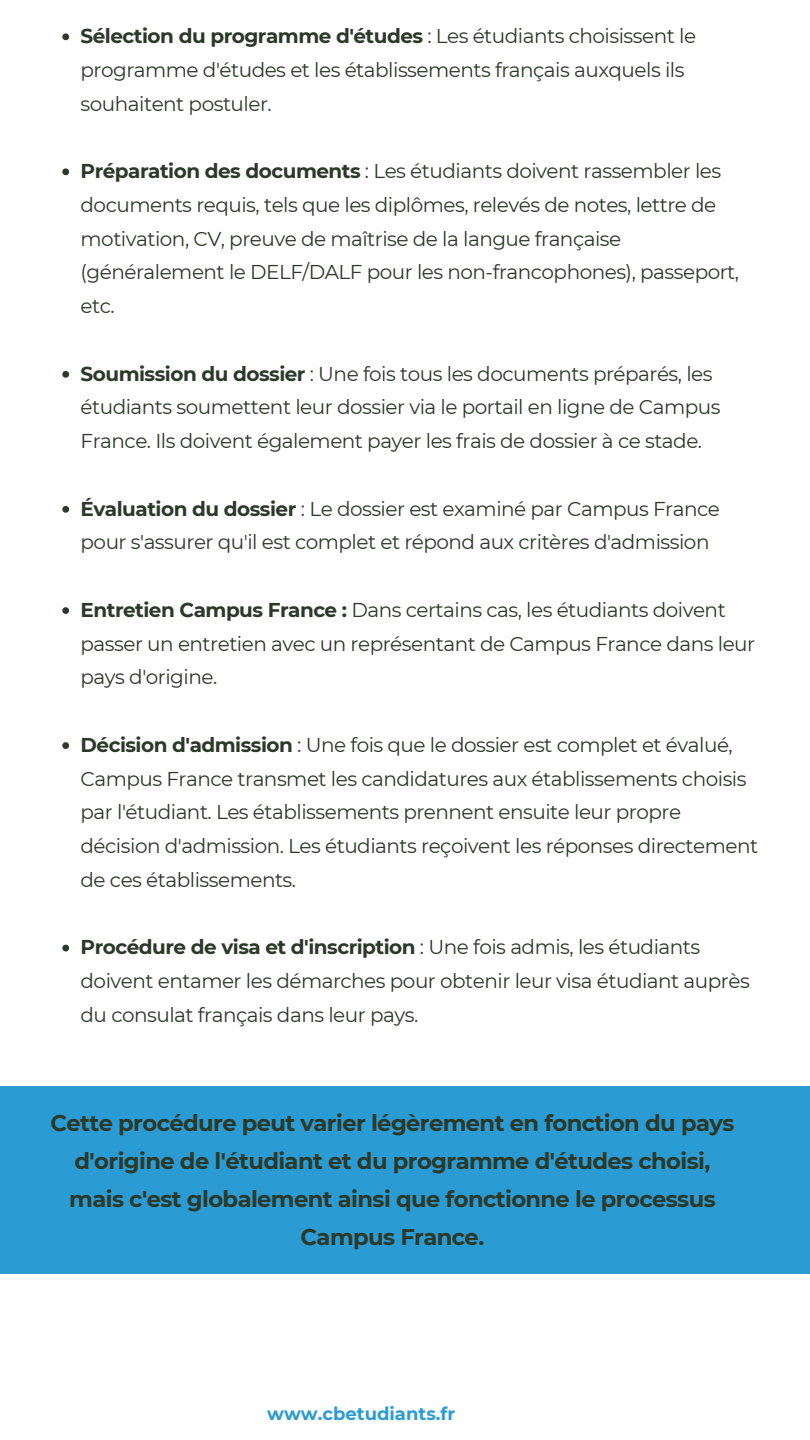
<style>
.page{position:relative;width:810px;height:1440px;background:#fff}
.page>*{position:absolute;margin:0;border:0;box-sizing:border-box;transform-origin:0 0}
.t1{font:700 22.6px/38.2px "Montserrat";letter-spacing:-.025em;color:#2b3928;text-align:center}
.t2{font:20px/33.8px "Montserrat";letter-spacing:-.025em;color:#2b3928}
.t3{font:700 18px "Montserrat";color:#2b9bd4}
.s1{font-weight:700}
</style>
<div class="page">
<div style="left:0;top:1086px;width:810px;height:188px;background:#2b9bd4"></div>
<svg style="left:62px;top:33px;width:7px;height:7px"></svg>
<svg style="left:62px;top:168px;width:7px;height:7px"></svg>
<svg style="left:62px;top:371px;width:7px;height:7px"></svg>
<svg style="left:62px;top:506px;width:7px;height:7px"></svg>
<svg style="left:62px;top:607px;width:7px;height:7px"></svg>
<svg style="left:62px;top:742px;width:7px;height:7px"></svg>
<svg style="left:62px;top:945px;width:7px;height:6px"></svg>
<p class="t2" style="left:81px;top:19px;width:617px"><span class="s1">Sélection du programme d'études</span> : Les étudiants choisissent le programme d'études et les établissements français auxquels ils souhaitent postuler.</p>
<p class="t2" style="left:81px;top:154px;width:660px"><span class="s1">Préparation des documents</span> : Les étudiants doivent rassembler les documents requis, tels que les diplômes, relevés de notes, lettre de motivation, CV, preuve de maîtrise de la langue française (généralement le DELF/DALF pour les non-francophones), passeport, etc.</p>
<p class="t2" style="left:81px;top:357px;width:641px"><span class="s1">Soumission du dossier</span> : Une fois tous les documents préparés, les étudiants soumettent leur dossier via le portail en ligne de Campus<br>France. Ils doivent également payer les frais de dossier à ce stade.</p>
<p class="t2" style="left:81px;top:492px;width:641px"><span class="s1">Évaluation du dossier</span> : Le dossier est examiné par Campus France pour s'assurer qu'il est complet et répond aux critères d'admission</p>
<p class="t2" style="left:81px;top:593px;width:676px"><span class="s1">Entretien Campus France :</span> Dans certains cas, les étudiants doivent passer un entretien avec un représentant de Campus France dans leur pays d'origine.</p>
<p class="t2" style="left:81px;top:728px;width:679px"><span class="s1">Décision d'admission</span> : Une fois que le dossier est complet et évalué, Campus France transmet les candidatures aux établissements choisis par l'étudiant. Les établissements prennent ensuite leur propre décision d'admission. Les étudiants reçoivent les réponses directement de ces établissements.</p>
<p class="t2" style="left:81px;top:930px;width:671px"><span class="s1">Procédure de visa et d'inscription</span> : Une fois admis, les étudiants doivent entamer les démarches pour obtenir leur visa étudiant auprès du consulat français dans leur pays.</p>
<h1 class="t1" style="left:51px;top:1103px;width:685px">Cette procédure peut varier légèrement en fonction du pays d'origine de l'étudiant et du programme d'études choisi, mais c'est globalement ainsi que fonctionne le processus Campus France.</h1>
<p class="t3" style="left:267px;top:1403px;width:190px">www.cbetudiants.fr</p>
</div>
